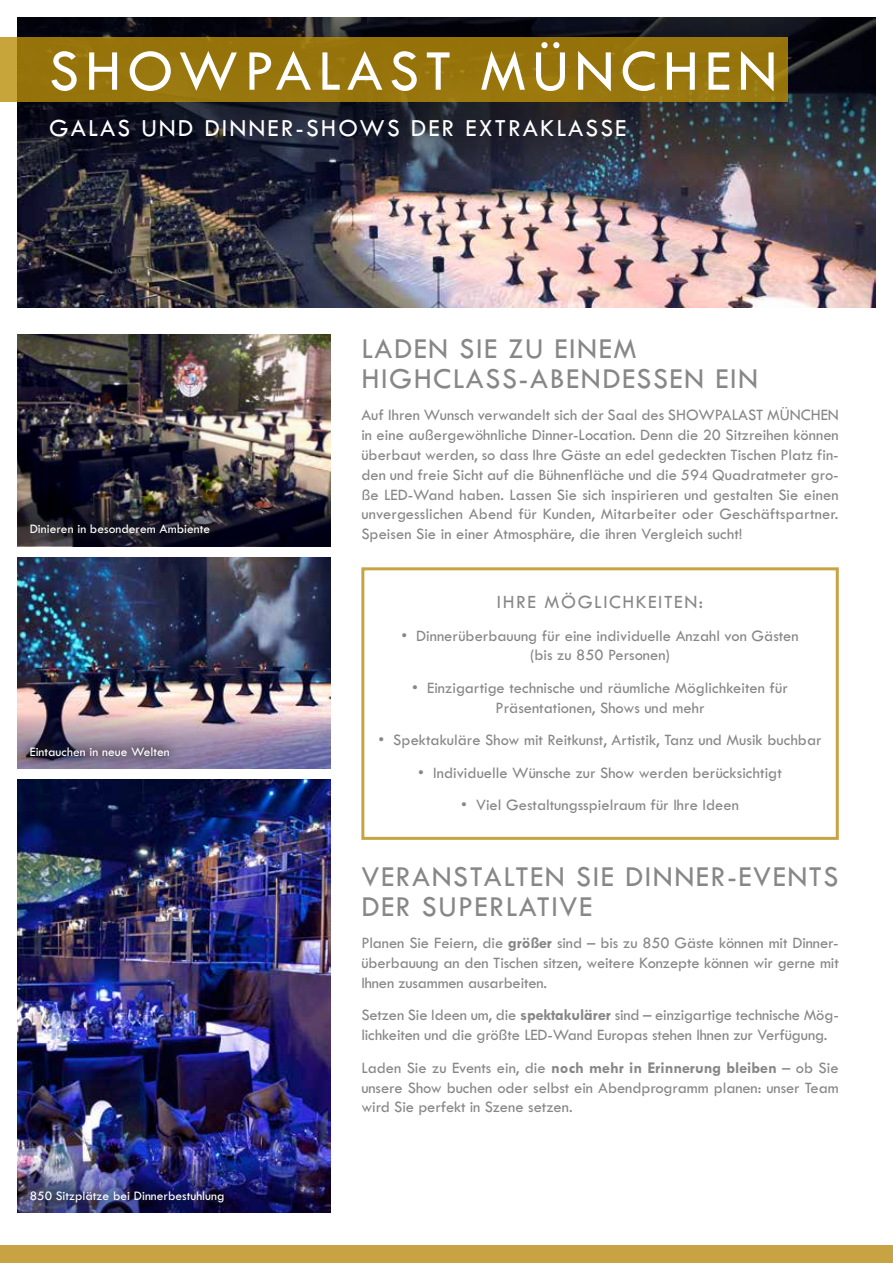
<style>
.page{position:relative;width:893px;height:1263px;background:#fff}
.page>*{position:absolute;margin:0;border:0;box-sizing:border-box;transform-origin:0 0}
.t1{font:500 60px "Tw Cen";letter-spacing:.1em;color:#fff}
.t2{font:500 30px/30px "Tw Cen";letter-spacing:.05em;color:#878787}
.t3{font:500 25.5px "Tw Cen";letter-spacing:.08em;color:#fff}
.t4{font:500 19.5px "Tw Cen";letter-spacing:.08em;color:#878787}
.t5{font:500 16.5px/19.8px "Tw Cen";color:#878787;text-align:justify}
.t6{font:500 13.5px "Tw Cen";color:#fff}
.s1{font-weight:700}
</style>
<div class="page">
<img style="left:17px;top:779px;width:313px;height:378px">
<div style="left:361px;top:567px;width:478px;height:273px;border:3px solid #c8a343"></div>
<img style="left:17px;top:557px;width:313px;height:156px">
<img style="left:17px;top:335px;width:313px;height:156px">
<img style="left:17px;top:175px;width:859px;height:132px">
<svg style="left:17px;top:17px;width:859px;height:158px;background:#1f212d"></svg>
<svg style="left:17px;top:713px;width:313px;height:55px;background:#a492ab"></svg>
<img style="left:17px;top:491px;width:313px;height:55px">
<img style="left:17px;top:1157px;width:313px;height:55px">
<div style="left:17px;top:734px;width:165px;height:35px;background:#1d1d1b;opacity:.75"></div>
<div style="left:17px;top:512px;width:205px;height:35px;background:#1d1d1b;opacity:.75"></div>
<div style="left:22px;top:1182px;width:210px;height:29px;background:#1d1d1b;opacity:.75"></div>
<div style="left:0;top:1246px;width:893px;height:17px;background:#c8a343"></div>
<div style="left:0;top:37px;width:788px;height:65px;background:#97750c"></div>
<h1 class="t1" style="left:49px;top:39px;width:730px">SHOWPALAST MÜNCHEN</h1>
<h3 class="t3" style="left:49px;top:115px;width:579px">GALAS UND DINNER-SHOWS DER EXTRAKLASSE</h3>
<p class="t6" style="left:30px;top:522px;width:182px">Dinieren in besonderem Ambiente</p>
<p class="t6" style="left:30px;top:744px;width:141px">Eintauchen in neue Welten</p>
<p class="t6" style="left:30px;top:1188px;width:196px">850 Sitzplätze bei Dinnerbestuhlung</p>
<h2 class="t2" style="left:361px;top:334px;width:398px">LADEN SIE ZU EINEM<br>HIGHCLASS-ABENDESSEN EIN</h2>
<p class="t5" style="left:361px;top:406px;width:479px">Auf Ihren Wunsch verwandelt sich der Saal des SHOWPALAST MÜNCHEN in eine außergewöhnliche Dinner-Location. Denn die 20 Sitzreihen können überbaut werden, so dass Ihre Gäste an edel gedeckten Tischen Platz fin&shy;den und freie Sicht auf die Bühnenfläche und die 594 Quadratmeter gro&shy;ße LED-Wand haben. Lassen Sie sich inspirieren und gestalten Sie einen unvergesslichen Abend für Kunden, Mitarbeiter oder Geschäftspartner.<br>Speisen Sie in einer Atmosphäre, die ihren Vergleich sucht!</p>
<p class="t4" style="left:497px;top:592px;width:208px">IHRE MÖGLICHKEITEN:</p>
<p class="t5" style="left:401px;top:626px;width:399px;text-align:center">• Dinnerüberbauung für eine individuelle Anzahl von Gästen (bis zu 850 Personen)</p>
<p class="t5" style="left:412px;top:678px;width:377px;text-align:center">• Einzigartige technische und räumliche Möglichkeiten für<br>Präsentationen, Shows und mehr</p>
<p class="t5" style="left:378px;top:730px;width:445px">• Spektakuläre Show mit Reitkunst, Artistik, Tanz und Musik buchbar</p>
<p class="t5" style="left:418px;top:763px;width:365px">• Individuelle Wünsche zur Show werden berücksichtigt</p>
<p class="t5" style="left:461px;top:795px;width:279px">• Viel Gestaltungsspielraum für Ihre Ideen</p>
<h2 class="t2" style="left:361px;top:861px;width:479px">VERANSTALTEN SIE DINNER-EVENTS<br>DER SUPERLATIVE</h2>
<p class="t5" style="left:361px;top:933px;width:479px">Planen Sie Feiern, die <span class="s1">größer</span> sind – bis zu 850 Gäste können mit Dinner&shy;überbauung an den Tischen sitzen, weitere Konzepte können wir gerne mit Ihnen zusammen ausarbeiten.</p>
<p class="t5" style="left:361px;top:1005px;width:479px">Setzen Sie Ideen um, die <span class="s1">spektakulärer</span> sind – einzigartige technische Mög&shy;lichkeiten und die größte LED-Wand Europas stehen Ihnen zur Verfügung.</p>
<p class="t5" style="left:361px;top:1058px;width:479px">Laden Sie zu Events ein, die <span class="s1">noch mehr in Erinnerung bleiben</span> – ob Sie unsere Show buchen oder selbst ein Abendprogramm planen: unser Team wird Sie perfekt in Szene setzen.</p>
</div>
